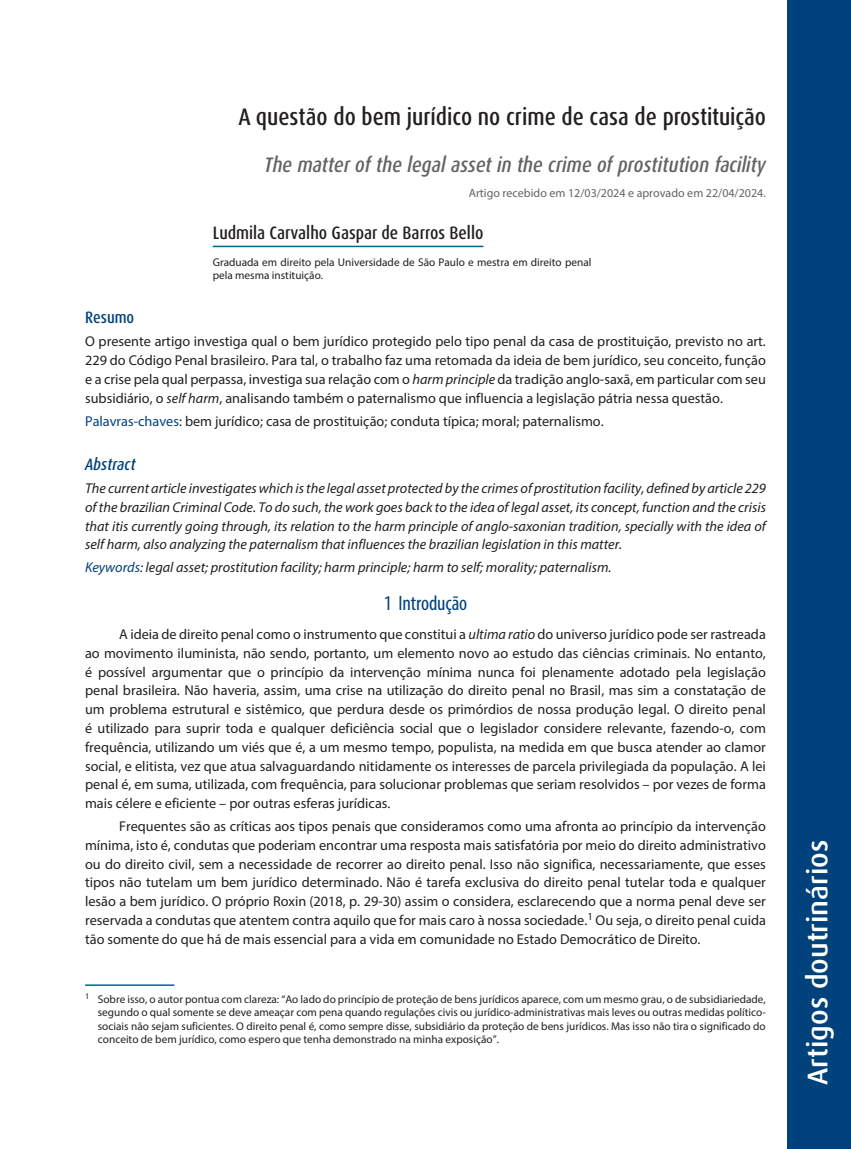
<style>
.page{position:relative;width:851px;height:1149px;background:#fff}
.page>*{position:absolute;margin:0;border:0;box-sizing:border-box;transform-origin:0 0}
.t1{font:500 28.5px "Dax Pro";color:#fff}
._00_-_TÍTULO{font:500 condensed 24px "Dax Pro";color:#231f20}
._01_-_Título_em_inglês{font:italic 500 condensed 21px "Dax Pro";color:#636366}
._09_-_SUBTÍTULO{font:condensed 21px "Myriad Pro";letter-spacing:-.01em;color:#01427c}
._02_-_AUTOR{font:500 condensed 18px "Dax Pro";color:#231f20}
._07_-_ABSTRACT{font:italic 500 condensed 16.5px "Dax Pro";color:#01427c}
._05_-_RESUMO{font:500 condensed 16.5px "Dax Pro";color:#01427c}
._10_-_TEXTO{font:14.25px/18.8px "Myriad Pro";color:#231f20;text-align:justify}
._08_-_TEXTO_RESUMO_ABSTRACT{font:italic 14.25px/18.8px "Myriad Pro";color:#231f20;text-align:justify}
._06_-_TEXTO_RESUMO{font:14.25px/18.8px "Myriad Pro";color:#231f20;text-align:justify}
._03_-_Artigo_Recebido{font:12px "Myriad Pro";color:#636366}
._15_-_NOTAS{font:11.25px/13.5px "Myriad Pro";color:#231f20;text-align:justify}
._04_-_BIOGRAFIA{font:11.25px/13.5px "Myriad Pro";color:#231f20}
.s1{font-style:italic}
.s2{color:#01427c}
</style>
<div class="page">
<div style="left:787px;top:0;width:63px;height:1148px;background:#01427c"></div>
<hr style="left:213px;top:245px;width:270px;height:2px;background:#006494">
<hr style="left:85px;top:984px;width:89px;height:1px;background:#006494">
<p class="_00_-_TÍTULO" style="left:238px;top:101px;width:529px">A questão do bem jurídico no crime de casa de prostituição</p>
<p class="_01_-_Título_em_inglês" style="left:264px;top:151px;width:503px">The matter of the legal asset in the crime of prostitution facility</p>
<p class="_03_-_Artigo_Recebido" style="left:468px;top:185px;width:299px">Artigo recebido em 12/03/2024 e aprovado em 22/04/2024.</p>
<p class="_02_-_AUTOR" style="left:213px;top:221px;width:272px">Ludmila Carvalho Gaspar de Barros Bello</p>
<p class="_04_-_BIOGRAFIA" style="left:213px;top:255px;width:380px">Graduada em direito pela Universidade de São Paulo e mestra em direito penal pela mesma instituição.</p>
<p class="_05_-_RESUMO" style="left:85px;top:307px;width:51px">Resumo</p>
<p class="_06_-_TEXTO_RESUMO" style="left:85px;top:332px;width:682px">O presente artigo investiga qual o bem jurídico protegido pelo tipo penal da casa de prostituição, previsto no art.<br>229 do Código Penal brasileiro. Para tal, o trabalho faz uma retomada da ideia de bem jurídico, seu conceito, função e a crise pela qual perpassa, investiga sua relação com o <span class="s1">harm principle</span> da tradição anglo-saxã, em particular com seu subsidiário, o <span class="s1">self harm</span>, analisando também o paternalismo que influencia a legislação pátria nessa questão.</p>
<p class="_06_-_TEXTO_RESUMO" style="left:85px;top:411px;width:520px"><span class="s2">Palavras-chaves</span>: bem jurídico; casa de prostituição; conduta típica; moral; paternalismo.</p>
<p class="_07_-_ABSTRACT" style="left:85px;top:453px;width:52px">Abstract</p>
<p class="_08_-_TEXTO_RESUMO_ABSTRACT" style="left:85px;top:478px;width:682px">The current article investigates which is the legal asset protected by the crimes of prostitution facility, defined by article 229 of the brazilian Criminal Code. To do such, the work goes back to the idea of legal asset, its concept, function and the crisis that itis currently going through, its relation to the harm principle of anglo-saxonian tradition, specially with the idea of self harm, also analyzing the paternalism that influences the brazilian legislation in this matter.</p>
<p class="_08_-_TEXTO_RESUMO_ABSTRACT" style="left:85px;top:558px;width:528px"><span class="s2">Keywords</span>: legal asset; prostitution facility; harm principle; harm to self; morality; paternalism.</p>
<p class="_09_-_SUBTÍTULO" style="left:384px;top:590px;width:85px">1 Introdução</p>
<p class="_10_-_TEXTO" style="left:85px;top:624px;width:682px;text-indent:34px">A ideia de direito penal como o instrumento que constitui a <span class="s1">ultima ratio</span> do universo jurídico pode ser rastreada ao movimento iluminista, não sendo, portanto, um elemento novo ao estudo das ciências criminais. No entanto, é possível argumentar que o princípio da intervenção mínima nunca foi plenamente adotado pela legislação penal brasileira. Não haveria, assim, uma crise na utilização do direito penal no Brasil, mas sim a constatação de um problema estrutural e sistêmico, que perdura desde os primórdios de nossa produção legal. O direito penal é utilizado para suprir toda e qualquer deficiência social que o legislador considere relevante, fazendo-o, com frequência, utilizando um viés que é, a um mesmo tempo, populista, na medida em que busca atender ao clamor social, e elitista, vez que atua salvaguardando nitidamente os interesses de parcela privilegiada da população. A lei penal é, em suma, utilizada, com frequência, para solucionar problemas que seriam resolvidos – por vezes de forma mais célere e eficiente – por outras esferas jurídicas.</p>
<p class="_10_-_TEXTO" style="left:85px;top:816px;width:682px;text-indent:34px">Frequentes são as críticas aos tipos penais que consideramos como uma afronta ao princípio da intervenção mínima, isto é, condutas que poderiam encontrar uma resposta mais satisfatória por meio do direito administrativo ou do direito civil, sem a necessidade de recorrer ao direito penal. Isso não significa, necessariamente, que esses tipos não tutelam um bem jurídico determinado. Não é tarefa exclusiva do direito penal tutelar toda e qualquer lesão a bem jurídico. O próprio Roxin (2018, p. 29-30) assim o considera, esclarecendo que a norma penal deve ser reservada a condutas que atentem contra aquilo que for mais caro à nossa sociedade.<sup>1</sup> Ou seja, o direito penal cuida tão somente do que há de mais essencial para a vida em comunidade no Estado Democrático de Direito.</p>
<p class="_15_-_NOTAS" style="left:98px;top:991px;width:669px;text-indent:-13px"><sup>1</sup> Sobre isso, o autor pontua com clareza: “Ao lado do princípio de proteção de bens jurídicos aparece, com um mesmo grau, o de subsidiariedade, segundo o qual somente se deve ameaçar com pena quando regulações civis ou jurídico-administrativas mais leves ou outras medidas político&shy;sociais não sejam suficientes. O direito penal é, como sempre disse, subsidiário da proteção de bens jurídicos. Mas isso não tira o significado do conceito de bem jurídico, como espero que tenha demonstrado na minha exposição”.</p>
<h1 class="t1" style="left:799px;top:1084px;width:247px;rotate:-90deg">Artigos doutrinários</h1>
</div>
